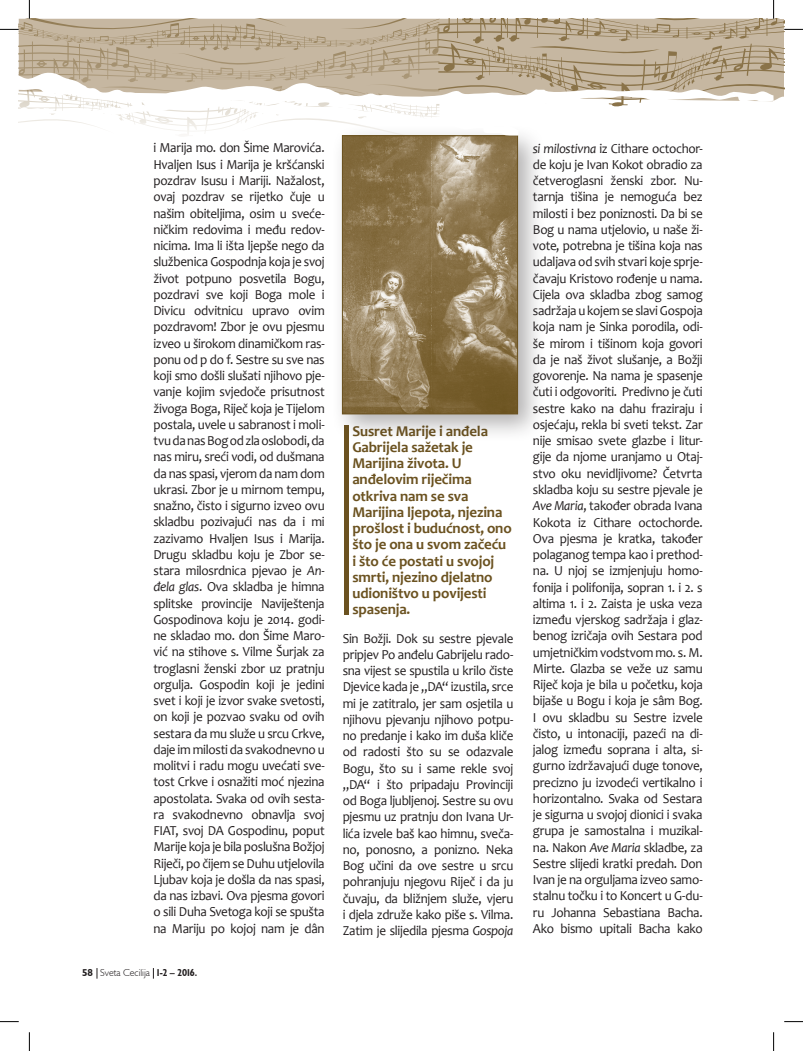
<style>
.page{position:relative;width:803px;height:1051px;background:#fff}
.page>*{position:absolute;margin:0;border:0;box-sizing:border-box;transform-origin:0 0}
.t1{font:700 15px/16.2px "Candara";letter-spacing:-.01em;color:#6b5220}
.t2{font:13.75px/16.2px "Candara";letter-spacing:-.02em;color:#231f20;text-align:justify;scale:.95 1}
.t3{font:300 10px "Humanist 521 BT";color:#231f20}
.s1{font-style:italic}
.s2{font-weight:700}
.s3{font-weight:700;font-stretch:condensed}
</style>
<div class="page">
<div style="left:344px;top:424px;width:5px;height:190px;background:#6b5220"></div>
<div style="left:331px;top:124px;width:215px;height:319px;background:#231f20;opacity:.35"></div>
<img style="left:344px;top:137px;width:172px;height:275px">
<div style="left:342px;top:135px;width:176px;height:279px;border:1px solid #6b5220"></div>
<svg style="left:331px;top:136px;width:108px;height:5px"></svg>
<svg style="left:19px;top:120px;width:499px;height:16px"></svg>
<svg style="left:0;top:1021px;width:19px;height:1px"></svg>
<svg style="left:784px;top:1021px;width:19px;height:1px"></svg>
<svg style="left:29px;top:1032px;width:1px;height:19px"></svg>
<svg style="left:0;top:0;width:803px;height:120px"></svg>
<svg style="left:773px;top:1032px;width:1px;height:19px"></svg>
<p class="t2" style="left:153px;top:140px;width:182px">i Marija mo. don Šime Marovića.<br>Hvaljen Isus i Marija je kršćanski pozdrav Isusu i Mariji. Nažalost, ovaj pozdrav se rijetko čuje u našim obiteljima, osim u sveće&shy;ničkim redovima i među redov&shy;nicima. Ima li išta ljepše nego da službenica Gospodnja koja je svoj život potpuno posvetila Bogu, pozdravi sve koji Boga mole i Divicu odvitnicu upravo ovim pozdravom! Zbor je ovu pjesmu izveo u širokom dinamičkom ras&shy;ponu od p do f. Sestre su sve nas koji smo došli slušati njihovo pje&shy;vanje kojim svjedoče prisutnost živoga Boga, Riječ koja je Tijelom postala, uvele u sabranost i moli&shy;tvu da nas Bog od zla oslobodi, da nas miru, sreći vodi, od dušmana da nas spasi, vjerom da nam dom ukrasi. Zbor je u mirnom tempu, snažno, čisto i sigurno izveo ovu skladbu pozivajući nas da i mi zazivamo Hvaljen Isus i Marija.<br>Drugu skladbu koju je Zbor se&shy;stara milosrdnica pjevao je <span class="s1">An&shy;đela glas</span>. Ova skladba je himna splitske provincije Naviještenja Gospodinova koju je 2014. godi&shy;ne skladao mo. don Šime Maro&shy;vić na stihove s. Vilme Šurjak za troglasni ženski zbor uz pratnju orgulja. Gospodin koji je jedini svet i koji je izvor svake svetosti, on koji je pozvao svaku od ovih sestara da mu služe u srcu Crkve, daje im milosti da svakodnevno u molitvi i radu mogu uvećati sve&shy;tost Crkve i osnažiti moć njezina apostolata. Svaka od ovih sesta&shy;ra svakodnevno obnavlja svoj FIAT, svoj DA Gospodinu, poput Marije koja je bila poslušna Božjoj Riječi, po čijem se Duhu utjelovila Ljubav koja je došla da nas spasi, da nas izbavi. Ova pjesma govori o sili Duha Svetoga koji se spušta na Mariju po kojoj nam je dân</p>
<p class="t3" style="left:82px;top:966px;width:117px"><span class="s2">58</span> Sveta Cecilija <span class="s3">1-2 – 2016.</span></p>
<p class="t1" style="left:352px;top:423px;width:161px">Susret Marije i anđela<br>Gabrijela sažetak je<br>Marijina života. U anđelovim riječima otkriva nam se sva<br>Marijina ljepota, njezina prošlost i budućnost, ono što je ona u svom začeću i što će postati u svojoj smrti, njezino djelatno udioništvo u povijesti spasenja.</p>
<p class="t2" style="left:343px;top:630px;width:181px">Sin Božji. Dok su sestre pjevale pripjev Po anđelu Gabrijelu rado&shy;sna vijest se spustila u krilo čiste Djevice kada je „DA“ izustila, srce mi je zatitralo, jer sam osjetila u njihovu pjevanju njihovo potpu&shy;no predanje i kako im duša kliče od radosti što su se odazvale Bogu, što su i same rekle svoj „DA“ i što pripadaju Provinciji od Boga ljubljenoj. Sestre su ovu pjesmu uz pratnju don Ivana Ur&shy;lića izvele baš kao himnu, sveča&shy;no, ponosno, a ponizno. Neka Bog učini da ove sestre u srcu pohranjuju njegovu Riječ i da ju čuvaju, da bližnjem služe, vjeru i djela združe kako piše s. Vilma.<br>Zatim je slijedila pjesma <span class="s1">Gospoja</span></p>
<p class="t2" style="left:533px;top:140px;width:180px"><span class="s1">si milostivna</span> iz Cithare octochor&shy;de koju je Ivan Kokot obradio za četveroglasni ženski zbor. Nu&shy;tarnja tišina je nemoguća bez milosti i bez poniznosti. Da bi se Bog u nama utjelovio, u naše ži&shy;vote, potrebna je tišina koja nas udaljava od svih stvari koje sprje&shy;čavaju Kristovo rođenje u nama.<br>Cijela ova skladba zbog samog sadržaja u kojem se slavi Gospoja koja nam je Sinka porodila, odi&shy;še mirom i tišinom koja govori da je naš život slušanje, a Božji govorenje. Na nama je spasenje čuti i odgovoriti. Predivno je čuti sestre kako na dahu fraziraju i osjećaju, rekla bi sveti tekst. Zar nije smisao svete glazbe i litur&shy;gije da njome uranjamo u Otaj&shy;stvo oku nevidljivome? Četvrta skladba koju su sestre pjevale je <span class="s1">Ave Maria</span>, također obrada Ivana Kokota iz Cithare octochorde.<br>Ova pjesma je kratka, također polaganog tempa kao i prethod&shy;na. U njoj se izmjenjuju homo&shy;fonija i polifonija, sopran 1. i 2. s altima 1. i 2. Zaista je uska veza između vjerskog sadržaja i glaz&shy;benog izričaja ovih Sestara pod umjetničkim vodstvom mo. s. M.<br>Mirte. Glazba se veže uz samu Riječ koja je bila u početku, koja bijaše u Bogu i koja je sâm Bog.<br>I ovu skladbu su Sestre izvele čisto, u intonaciji, pazeći na di&shy;jalog između soprana i alta, si&shy;gurno izdržavajući duge tonove, precizno ju izvodeći vertikalno i horizontalno. Svaka od Sestara je sigurna u svojoj dionici i svaka grupa je samostalna i muzikal&shy;na. Nakon <span class="s1">Ave Maria</span> skladbe, za Sestre slijedi kratki predah. Don Ivan je na orguljama izveo samo&shy;stalnu točku i to Koncert u G-du&shy;ru Johanna Sebastiana Bacha.<br>Ako bismo upitali Bacha kako</p>
</div>
